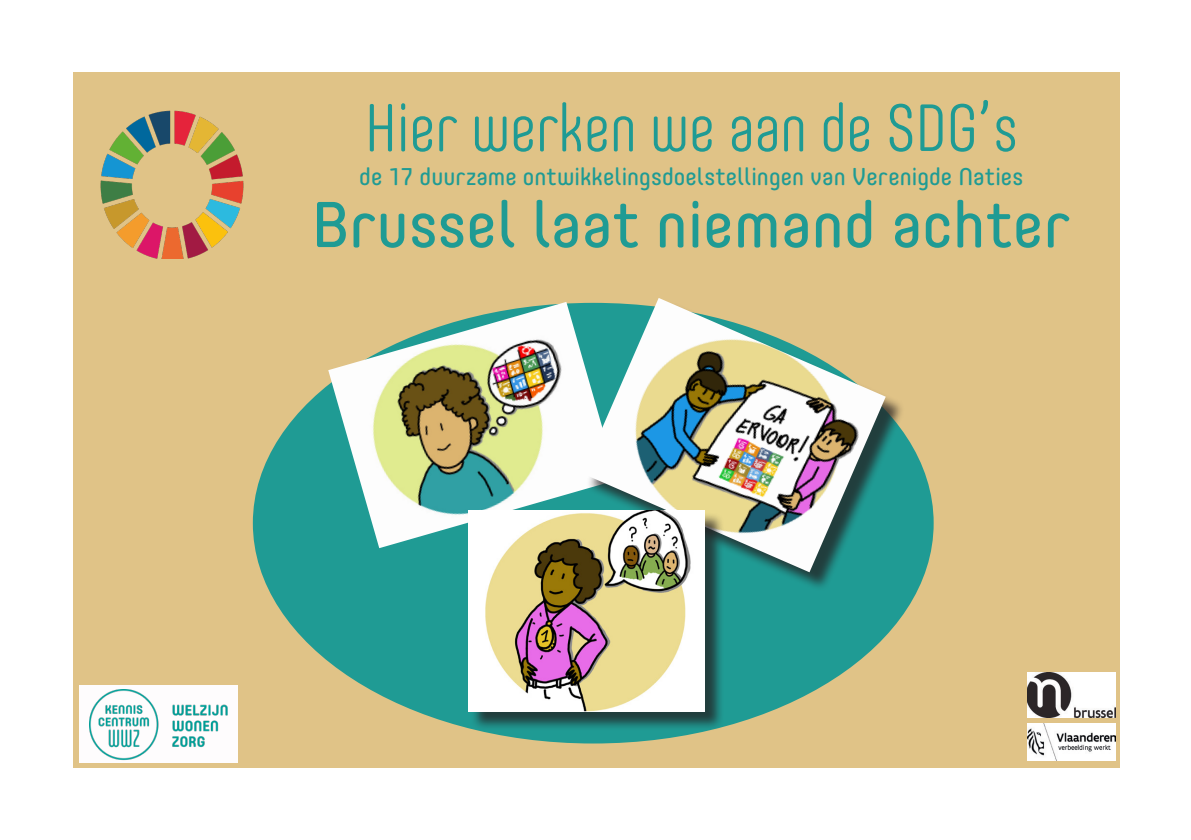
<style>
.page{position:relative;width:1191px;height:840px;background:#fff}
.page>*{position:absolute;margin:0;border:0;box-sizing:border-box;transform-origin:0 0}
.t1{font:300 66px "Core Mellow 37 Cn";letter-spacing:.005em;color:#1f9b94}
.t2{font:64px "Core Mellow 45";letter-spacing:.005em;color:#1f9b94}
.t3{font:24px "Core Mellow 45";color:#1f9b94}
</style>
<div class="page">
<div style="left:73px;top:72px;width:1047px;height:695px;background:#e0c387"></div>
<div style="left:79px;top:685px;width:158px;height:77px;background:#fefcfd"></div>
<img style="left:89px;top:689px;width:139px;height:70px">
<img style="left:1027px;top:723px;width:88px;height:37px">
<img style="left:1027px;top:672px;width:88px;height:45px">
<div style="left:253px;top:303px;width:680px;height:440px;background:#1f9b94;border-radius:50%"></div>
<img style="left:328px;top:302px;width:254px;height:246px">
<div style="left:586px;top:301px;width:319px;height:290px;background:#231f20;opacity:.75"></div>
<img style="left:582px;top:298px;width:303px;height:274px">
<div style="left:470px;top:512px;width:254px;height:219px;background:#231f20;opacity:.75"></div>
<img style="left:468px;top:510px;width:236px;height:201px">
<img style="left:100px;top:110px;width:144px;height:149px">
<p class="t1" style="left:365px;top:79px;width:653px">Hier werken we aan de SDG’s</p>
<p class="t3" style="left:359px;top:158px;width:665px">de 17 duurzame ontwikkelingsdoelstellingen van Verenigde Naties</p>
<p class="t2" style="left:312px;top:176px;width:760px">Brussel laat niemand achter</p>
</div>
